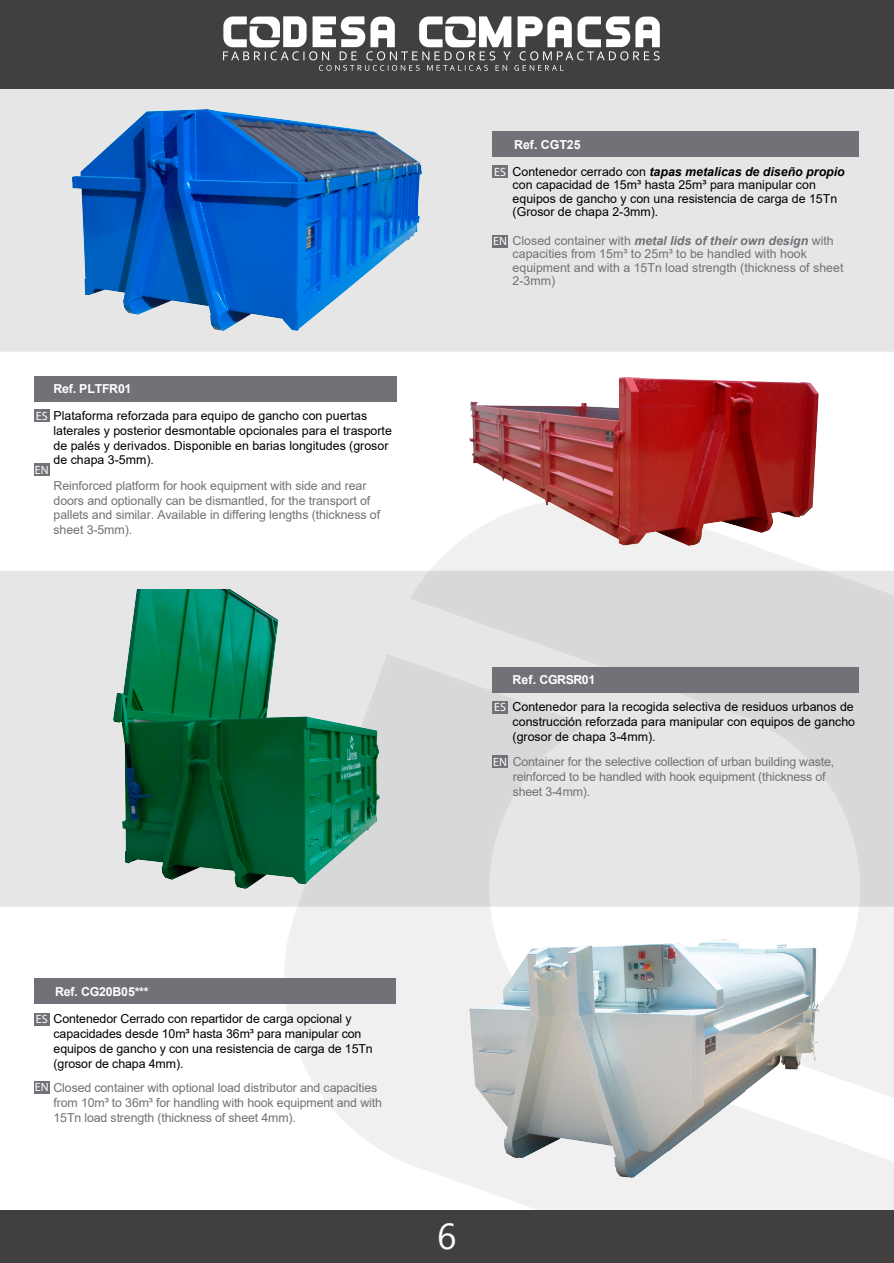
<style>
.page{position:relative;width:894px;height:1263px;background:#fff}
.page>*{position:absolute;margin:0;border:0;box-sizing:border-box;transform-origin:0 0}
.t1{font:36px "Nirmala UI";color:#fff}
.t2{font:12.3px/14.9px "Arial";letter-spacing:-.01em;color:#727177}
.t3{font:12.3px/14.9px "Arial";color:#000}
.t4{font:italic 700 12.3px/26.5px "Arial";color:#000}
.t5{font:700 12.3px "Arial";letter-spacing:-.02em;color:#fff}
.t6{font:12px "Myriad Pro";color:#fff}
.s1{font-style:normal;color:#fff}
.s2{font-weight:400;font-style:normal}
.s3{font-weight:700;font-style:italic}
.s4{font-family:"Myriad Pro";font-size:12px;color:#fff}
</style>
<div class="page">
<img style="left:229px;top:535px;width:665px;height:675px">
<div style="left:0;top:89px;width:894px;height:263px;background:#e6e6e6"></div>
<div style="left:0;top:571px;width:894px;height:336px;background:linear-gradient(to right,#e2e4e4,#ddd)"></div>
<div style="left:492px;top:131px;width:367px;height:25px;background:#727177"></div>
<div style="left:34px;top:376px;width:363px;height:26px;background:#727177"></div>
<div style="left:492px;top:667px;width:367px;height:25px;background:#727177"></div>
<div style="left:34px;top:978px;width:361px;height:25px;background:#727177"></div>
<div style="left:492px;top:235px;width:16px;height:12px;background:#727177"></div>
<div style="left:492px;top:166px;width:16px;height:12px;background:#727177"></div>
<div style="left:34px;top:464px;width:16px;height:12px;background:#727177"></div>
<div style="left:34px;top:410px;width:16px;height:12px;background:#727177"></div>
<div style="left:492px;top:756px;width:16px;height:12px;background:#727177"></div>
<div style="left:492px;top:701px;width:16px;height:12px;background:#727177"></div>
<div style="left:34px;top:1081px;width:16px;height:12px;background:#727177"></div>
<div style="left:34px;top:1013px;width:16px;height:12px;background:#727177"></div>
<img style="left:469px;top:939px;width:349px;height:238px">
<img style="left:469px;top:378px;width:349px;height:167px">
<img style="left:72px;top:110px;width:349px;height:220px">
<img style="left:114px;top:590px;width:266px;height:298px">
<div style="left:0;top:1210px;width:894px;height:53px;background:#423f40"></div>
<div style="left:0;top:0;width:894px;height:89px;background:#423f40"></div>
<img style="left:223px;top:16px;width:437px;height:55px">
<p class="t5" style="left:54px;top:380px;width:79px">Ref. PLTFR01</p>
<p class="t3" style="left:54px;top:408px;width:340px">Plataforma reforzada para equipo de gancho con puertas laterales y posterior desmontable opcionales para el trasporte de palés y derivados. Disponible en barias longitudes (grosor de chapa 3-5mm).</p>
<p class="t2" style="left:54px;top:478px;width:328px">Reinforced platform for hook equipment with side and rear doors and optionally can be dismantled, for the transport of pallets and similar. Available in differing lengths (thickness of sheet 3-5mm).</p>
<p class="t6" style="left:36px;top:408px;width:13px">ES</p>
<p class="t6" style="left:35px;top:462px;width:15px">EN</p>
<p class="t4" style="left:513px;top:132px;width:334px"><span class="s1">Ref. CGT25<br></span><span class="s2">Contenedor cerrado con</span> tapas metalicas de diseño propio</p>
<p class="t3" style="left:513px;top:178px;width:326px;line-height:13.5px">con capacidad de 15m³ hasta 25m³ para manipular con equipos de gancho y con una resistencia de carga de 15Tn (Grosor de chapa 2-3mm).</p>
<p class="t2" style="left:513px;top:234px;width:332px;line-height:13.5px">Closed container with <span class="s3">metal lids of their own design</span> with capacities from 15m³ to 25m³ to be handled with hook equipment and with a 15Tn load strength (thickness of sheet 2-3mm)</p>
<p class="t6" style="left:494px;top:165px;width:13px">ES</p>
<p class="t6" style="left:493px;top:234px;width:15px">EN</p>
<p class="t5" style="left:513px;top:671px;width:84px">Ref. CGRSR01</p>
<p class="t3" style="left:513px;top:699px;width:344px;text-align:justify">Contenedor para la recogida selectiva de residuos urbanos de construcción reforzada para manipular con equipos de gancho (grosor de chapa 3-4mm).</p>
<p class="t2" style="left:513px;top:754px;width:323px">Container for the selective collection of urban building waste, reinforced to be handled with hook equipment (thickness of sheet 3-4mm).</p>
<p class="t6" style="left:494px;top:700px;width:13px">ES</p>
<p class="t6" style="left:493px;top:754px;width:15px">EN</p>
<p class="t5" style="left:55px;top:983px;width:95px">Ref. CG20B05***</p>
<p class="t3" style="left:54px;top:1011px;width:321px">Contenedor Cerrado con repartidor de carga opcional y capacidades desde 10m³ hasta 36m³ para manipular con equipos de gancho y con una resistencia de carga de 15Tn (grosor de chapa 4mm).</p>
<p class="t2" style="left:54px;top:1080px;width:330px;text-indent:-19px"><span class="s4">EN</span> Closed container with optional load distributor and capacities from 10m³ to 36m³ for handling with hook equipment and with<br>15Tn load strength (thickness of sheet 4mm).</p>
<p class="t6" style="left:36px;top:1012px;width:13px">ES</p>
<h1 class="t1" style="left:437px;top:1207px;width:21px">6</h1>
</div>
